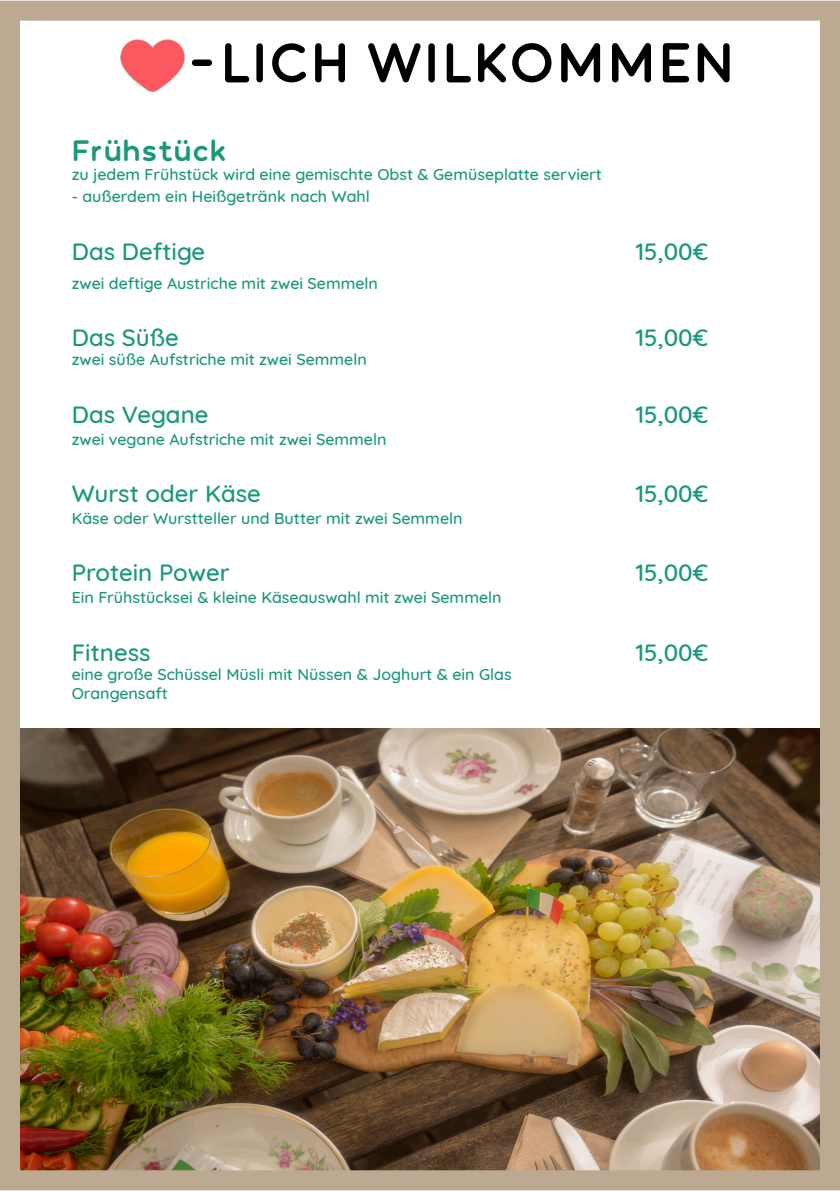
<style>
.page{position:relative;width:840px;height:1191px;background:#fff}
.page>*{position:absolute;margin:0;border:0;box-sizing:border-box;transform-origin:0 0}
.t1{font:700 56px "Moon";color:#000}
.t2{font:700 30px "Polly Rounded";color:#1b987a}
.t3{font:500 24px "Quicksand";color:#1b987a}
.t4{font:500 16px "Quicksand";color:#1b987a}
</style>
<div class="page">
<img style="left:21px;top:729px;width:797px;height:440px">
<img style="left:120px;top:39px;width:65px;height:53px">
<div style="left:0;top:1px;width:839px;height:1189px;border:20px solid #bca991"></div>
<p class="t1" style="left:187px;top:35px;width:550px">-LICH WILKOMMEN</p>
<p class="t2" style="left:72px;top:132px;width:156px">Frühstück</p>
<p class="t4" style="left:72px;top:162px;width:531px">zu jedem Frühstück wird eine gemischte Obst &amp; Gemüseplatte serviert</p>
<p class="t4" style="left:72px;top:183px;width:299px">- außerdem ein Heißgetränk nach Wahl</p>
<p class="t3" style="left:72px;top:232px;width:135px">Das Deftige</p>
<p class="t3" style="left:635px;top:232px;width:74px">15,00€</p>
<p class="t4" style="left:72px;top:270px;width:307px">zwei deftige Austriche mit zwei Semmeln</p>
<p class="t3" style="left:72px;top:318px;width:109px">Das Süße</p>
<p class="t3" style="left:635px;top:318px;width:74px">15,00€</p>
<p class="t4" style="left:72px;top:347px;width:296px">zwei süße Aufstriche mit zwei Semmeln</p>
<p class="t3" style="left:72px;top:395px;width:138px">Das Vegane</p>
<p class="t3" style="left:635px;top:395px;width:74px">15,00€</p>
<p class="t4" style="left:72px;top:426px;width:316px">zwei vegane Aufstriche mit zwei Semmeln</p>
<p class="t3" style="left:72px;top:474px;width:190px">Wurst oder Käse</p>
<p class="t3" style="left:635px;top:474px;width:74px">15,00€</p>
<p class="t4" style="left:72px;top:505px;width:392px">Käse oder Wurstteller und Butter mit zwei Semmeln</p>
<p class="t3" style="left:72px;top:553px;width:159px">Protein Power</p>
<p class="t3" style="left:635px;top:553px;width:74px">15,00€</p>
<p class="t4" style="left:72px;top:585px;width:431px">Ein Frühstücksei &amp; kleine Käseauswahl mit zwei Semmeln</p>
<p class="t3" style="left:72px;top:633px;width:80px">Fitness</p>
<p class="t3" style="left:635px;top:633px;width:74px">15,00€</p>
<p class="t4" style="left:72px;top:661px;width:441px">eine große Schüssel Müsli mit Nüssen &amp; Joghurt &amp; ein Glas</p>
<p class="t4" style="left:72px;top:681px;width:98px">Orangensaft</p>
</div>
